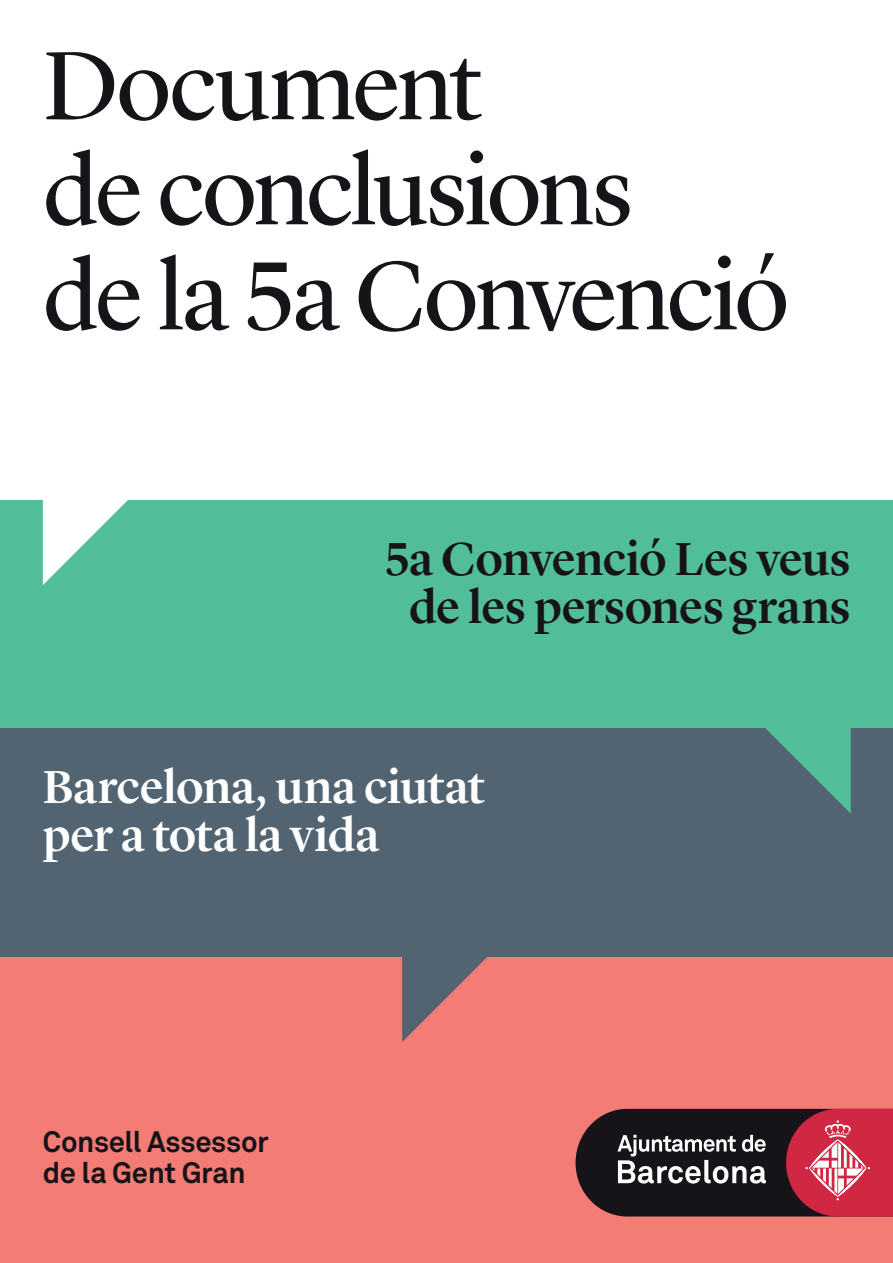
<style>
.page{position:relative;width:893px;height:1263px;background:#fff}
.page>*{position:absolute;margin:0;border:0;box-sizing:border-box;transform-origin:0 0}
.t1{font:100.5px/105px "Lyon Display";letter-spacing:-.035em;color:#171419}
.t2{font:500 48px/48px "Lyon Display";letter-spacing:-.01em;color:#171419;text-align:center}
.t3{font:500 48px/48px "Lyon Display";letter-spacing:-.005em;color:#fff}
.t4{font:700 29.25px/31.7px "Akkurat Std";letter-spacing:-.015em;color:#171419}
</style>
<div class="page">
<div style="left:0;top:500px;width:893px;height:228px;background:#52be99"></div>
<div style="left:0;top:728px;width:893px;height:229px;background:#526472"></div>
<div style="left:0;top:957px;width:893px;height:306px;background:#f37c75"></div>
<svg style="left:576px;top:1109px;width:317px;height:107px;background:#683640"></svg>
<svg style="left:43px;top:500px;width:85px;height:85px"></svg>
<svg style="left:765px;top:728px;width:86px;height:86px"></svg>
<svg style="left:402px;top:957px;width:85px;height:85px"></svg>
<p class="t1" style="left:43px;top:25px;width:748px">Document<br>de conclusions<br>de la 5a Convenció</p>
<p class="t2" style="left:385px;top:531px;width:467px">5a Convenció Les veus de les persones grans</p>
<p class="t3" style="left:43px;top:759px;width:443px">Barcelona, una ciutat per a tota la vida</p>
<p class="t4" style="left:43px;top:1125px;width:227px">Consell Assessor de la Gent Gran</p>
</div>
